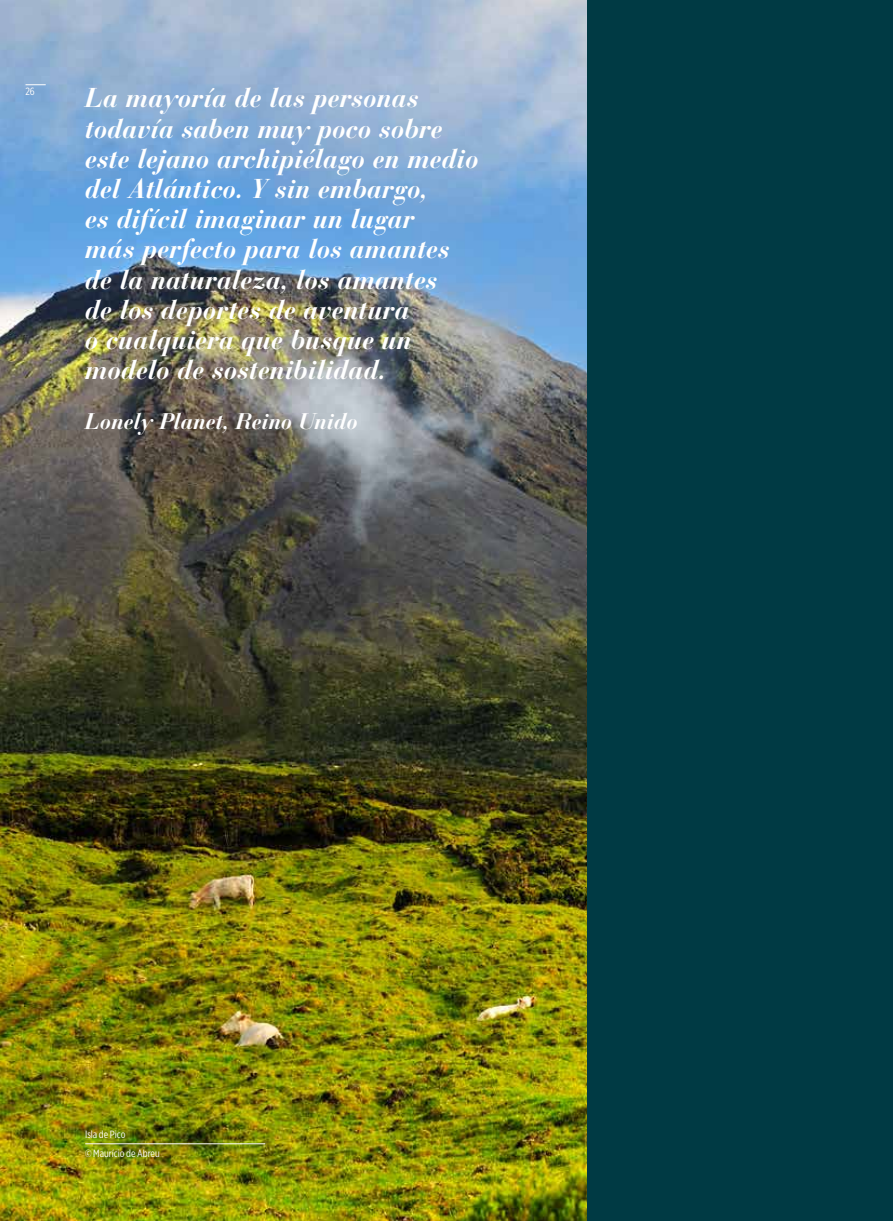
<style>
.page{position:relative;width:893px;height:1221px;background:#fff}
.page>*{position:absolute;margin:0;border:0;box-sizing:border-box;transform-origin:0 0}
.t1{font:italic 700 27px/30.2px "Bauer Bodoni Std";letter-spacing:-.005em;color:#fff}
.t2{font:italic 700 22.5px "Bauer Bodoni Std";letter-spacing:-.01em;color:#fff}
.t3{font:10.5px/19.5px "Gotham X Narrow";letter-spacing:-.005em;color:#fff}
</style>
<div class="page">
<img style="left:0;top:0;width:587px;height:1220px">
<hr style="left:85px;top:1143px;width:180px;height:1px;background:#fff">
<div style="left:587px;top:0;width:306px;height:1220px;background:#003a44"></div>
<svg style="left:26px;top:84px;width:20px;height:1px"></svg>
<p class="t3" style="left:26px;top:81px;width:11px">26</p>
<p class="t1" style="left:85px;top:83px;width:395px">La mayoría de las personas todavía saben muy poco sobre este lejano archipiélago en medio del Atlántico. Y sin embargo,<br>es difícil imaginar un lugar<br>más perfecto para los amantes de la naturaleza, los amantes<br>de los deportes de aventura<br>o cualquiera que busque un modelo de sostenibilidad.</p>
<p class="t2" style="left:85px;top:407px;width:274px">Lonely Planet, Reino Unido</p>
<p class="t3" style="left:85px;top:1123px;width:76px">Isla de Pico<br>© Maurício de Abreu</p>
</div>
